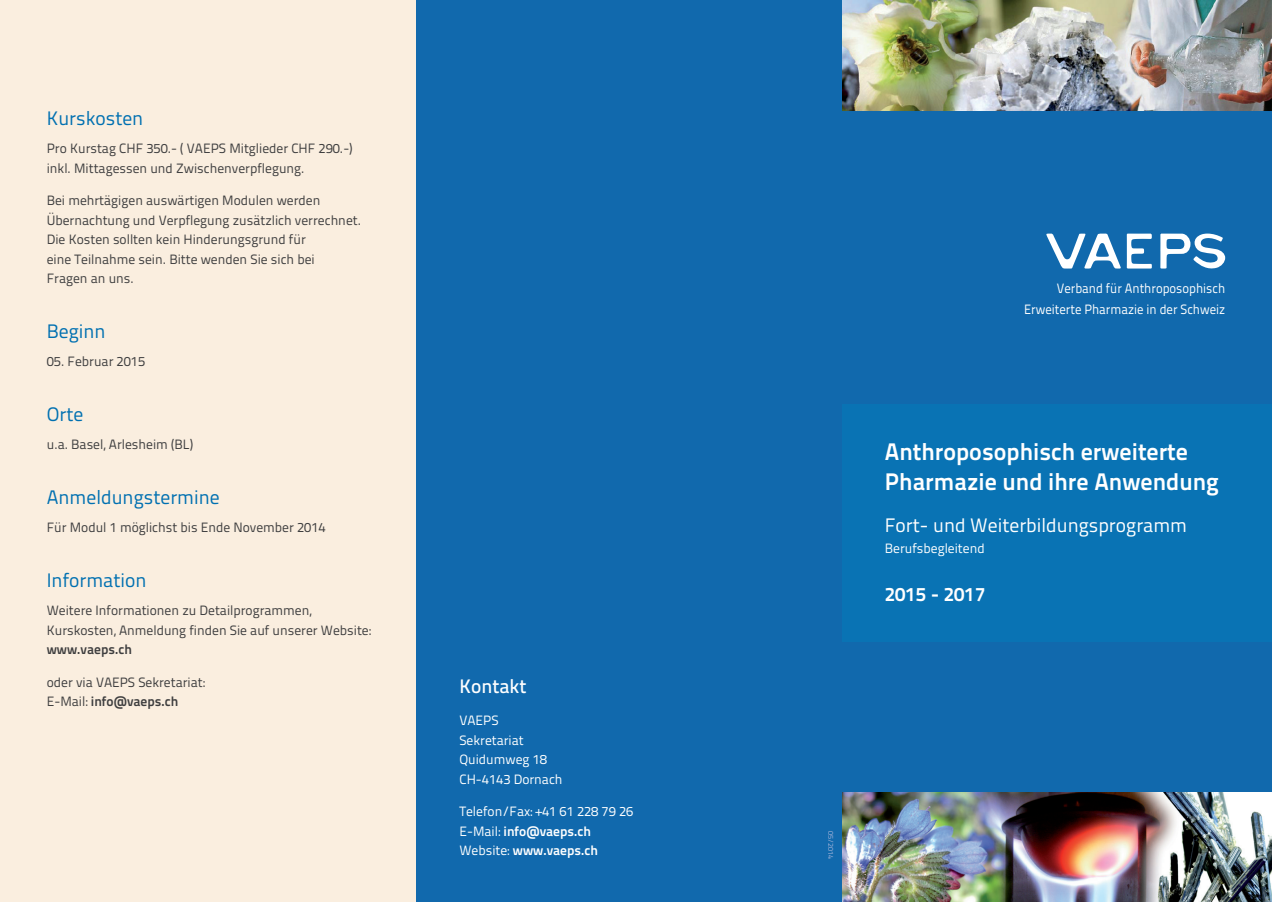
<style>
.page{position:relative;width:1272px;height:902px;background:#fff}
.page>*{position:absolute;margin:0;border:0;box-sizing:border-box;transform-origin:0 0}
.t1{font:24px/30px "Titillium Text 25 L 800 wt";color:#fff}
.t2{font:19.5px "Titillium Text 25 L 400 wt";color:#0070b1}
.t3{font:19.5px "Titillium Text 25 L 400 wt";color:#fff}
.t4{font:19.5px "Titillium Text 25 L 800 wt";color:#fff}
.t5{font:19.5px "Titillium Text 25 L 600 wt";color:#fff}
.t6{font:13.5px/19.5px "Titillium Text 25 L 400 wt";color:#3e3e3f}
.t7{font:13.5px/19.5px "Titillium Text 25 L 400 wt";color:#fff}
.t8{font:13.5px/21px "Titillium Text 25 L 400 wt";color:#fff;text-align:right;scale:.94 1}
.t9{font:13.5px/19.5px "Titillium Text 25 L 800 wt";color:#fff}
.t10{font:13.5px "Titillium Text 25 L 800 wt";color:#3e3e3f}
.t11{font:7.5px "Titillium Text 25 L 400 wt";color:#9fb1d7}
.s1{font-family:"Titillium Text 25 L 400 wt"}
</style>
<div class="page">
<div style="left:0;top:0;width:842px;height:901px;background:#faeedf"></div>
<div style="left:417px;top:0;width:854px;height:901px;background:#1169ad"></div>
<div style="left:842px;top:404px;width:429px;height:237px;background:#0973b4"></div>
<img style="left:842px;top:0;width:429px;height:111px">
<svg style="left:1160px;top:233px;width:65px;height:36px"></svg>
<svg style="left:1046px;top:233px;width:105px;height:35px"></svg>
<img style="left:842px;top:792px;width:429px;height:109px">
<h2 class="t2" style="left:47px;top:104px;width:98px">Kurskosten</h2>
<p class="t6" style="left:47px;top:138px;width:307px">Pro Kurstag CHF 350.- ( VAEPS Mitglieder CHF 290.-) inkl. Mittagessen und Zwischenverpflegung.</p>
<p class="t6" style="left:47px;top:190px;width:316px">Bei mehrtägigen auswärtigen Modulen werden Übernachtung und Verpflegung zusätzlich verrechnet.<br>Die Kosten sollten kein Hinderungsgrund für<br>eine Teilnahme sein. Bitte wenden Sie sich bei<br>Fragen an uns.</p>
<h2 class="t2" style="left:47px;top:317px;width:60px">Beginn</h2>
<p class="t6" style="left:47px;top:351px;width:100px">05. Februar 2015</p>
<h2 class="t2" style="left:47px;top:400px;width:38px">Orte</h2>
<p class="t6" style="left:47px;top:434px;width:148px">u.a. Basel, Arlesheim (BL)</p>
<h2 class="t2" style="left:47px;top:483px;width:174px">Anmeldungstermine</h2>
<p class="t6" style="left:47px;top:517px;width:280px">Für Modul 1 möglichst bis Ende November 2014</p>
<h2 class="t2" style="left:47px;top:566px;width:101px">Information</h2>
<p class="t6" style="left:47px;top:600px;width:326px">Weitere Informationen zu Detailprogrammen,<br>Kurskosten, Anmeldung finden Sie auf unserer Website:</p>
<p class="t10" style="left:47px;top:639px;width:87px">www.vaeps.ch</p>
<p class="t6" style="left:47px;top:671px;width:160px">oder via VAEPS Sekretariat:</p>
<p class="t10" style="left:47px;top:691px;width:133px"><span class="s1">E-Mail:</span> info@vaeps.ch</p>
<h2 class="t5" style="left:459px;top:671px;width:68px">Kontakt</h2>
<p class="t7" style="left:459px;top:710px;width:105px">VAEPS<br>Sekretariat<br>Quidumweg 18<br>CH-4143 Dornach</p>
<p class="t7" style="left:459px;top:800px;width:175px">Telefon/Fax: +41 61 228 79 26</p>
<p class="t9" style="left:459px;top:820px;width:140px"><span class="s1">E-Mail:</span> info@vaeps.ch<br><span class="s1">Website:</span> www.vaeps.ch</p>
<p class="t8" style="left:1024px;top:277px;width:215px">Verband für Anthroposophisch<br>Erweiterte Pharmazie in der Schweiz</p>
<h1 class="t1" style="left:884px;top:435px;width:336px">Anthroposophisch erweiterte<br>Pharmazie und ihre Anwendung</h1>
<h2 class="t3" style="left:884px;top:511px;width:304px">Fort- und Weiterbildungsprogramm</h2>
<p class="t7" style="left:884px;top:538px;width:101px">Berufsbegleitend</p>
<h2 class="t4" style="left:884px;top:579px;width:102px">2015 - 2017</h2>
<p class="t11" style="left:836px;top:830px;width:29px;rotate:90deg">05/2014</p>
</div>
